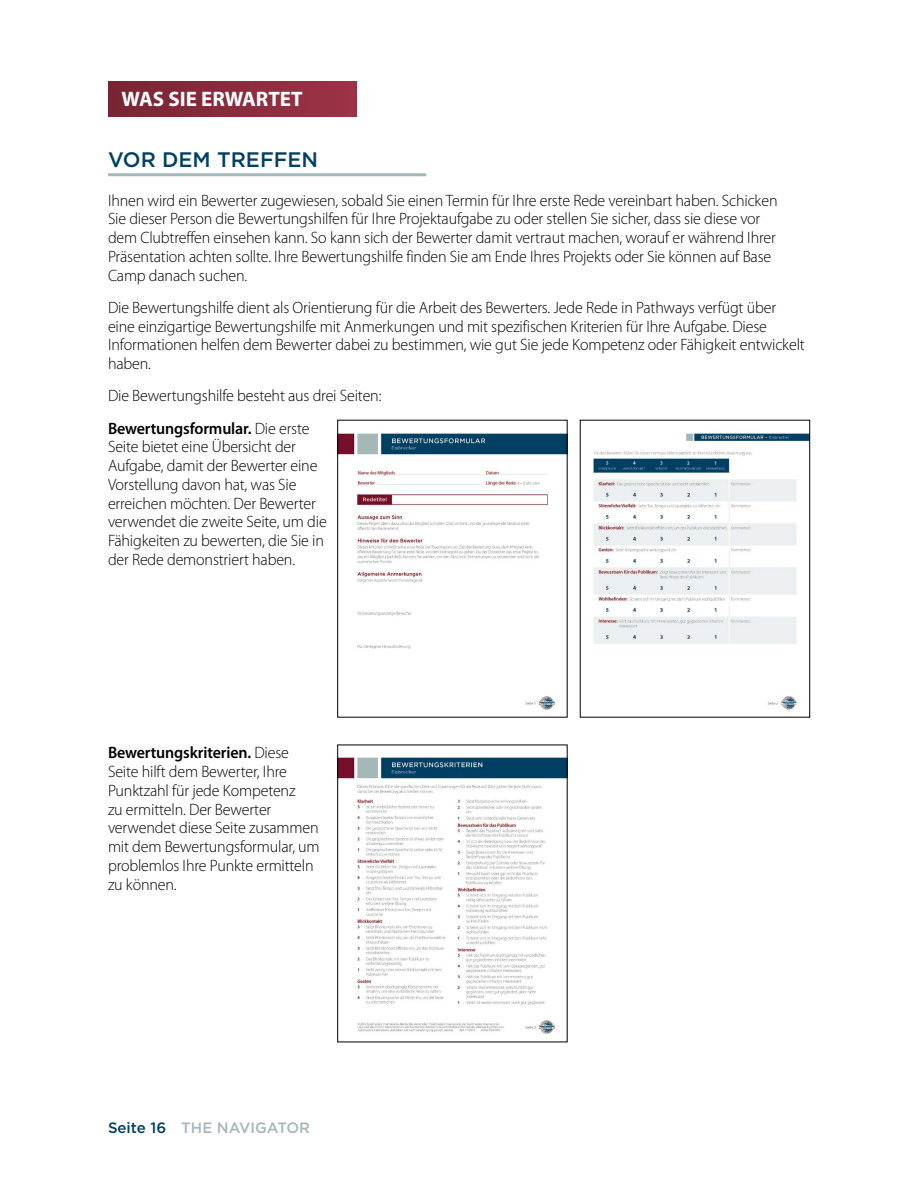
<style>
.page{position:relative;width:918px;height:1188px;background:#fff}
.page>*{position:absolute;margin:0;border:0;box-sizing:border-box;transform-origin:0 0}
.Burgandy_Bar_Subhead{font:700 21px "Myriad Pro";color:#fff}
.Blue_headers_-_right{font:500 21px "Gotham";color:#004062}
.Body{font:300 16.5px/18.8px "Myriad Pro";letter-spacing:-.01em;color:#000}
.t1{font:500 15px "Gotham";color:#a5b7ba}
.s1{font-weight:600}
.s2{color:#004062}
</style>
<div class="page">
<div style="left:108px;top:82px;width:249px;height:34px;background:linear-gradient(to right,#782434,#9c3346)"></div>
<hr style="left:108px;top:173px;width:318px;height:3px;background:#a5b7ba">
<img style="left:340px;top:433px;width:225px;height:277px">
<img style="left:593px;top:433px;width:215px;height:277px">
<img style="left:340px;top:757px;width:225px;height:277px">
<p class="Burgandy_Bar_Subhead" style="left:122px;top:87px;width:183px">WAS SIE ERWARTET</p>
<p class="Blue_headers_-_right" style="left:108px;top:145px;width:212px">VOR DEM TREFFEN</p>
<p class="Body" style="left:108px;top:191px;width:671px">Ihnen wird ein Bewerter zugewiesen, sobald Sie einen Termin für Ihre erste Rede vereinbart haben. Schicken Sie dieser Person die Bewertungshilfen für Ihre Projektaufgabe zu oder stellen Sie sicher, dass sie diese vor dem Clubtreffen einsehen kann. So kann sich der Bewerter damit vertraut machen, worauf er während Ihrer Präsentation achten sollte. Ihre Bewertungshilfe finden Sie am Ende Ihres Projekts oder Sie können auf Base Camp danach suchen.</p>
<p class="Body" style="left:108px;top:298px;width:698px">Die Bewertungshilfe dient als Orientierung für die Arbeit des Bewerters. Jede Rede in Pathways verfügt über eine einzigartige Bewertungshilfe mit Anmerkungen und mit spezifischen Kriterien für Ihre Aufgabe. Diese Informationen helfen dem Bewerter dabei zu bestimmen, wie gut Sie jede Kompetenz oder Fähigkeit entwickelt haben.</p>
<p class="Body" style="left:108px;top:387px;width:275px">Die Bewertungshilfe besteht aus drei Seiten:</p>
<p class="Body" style="left:108px;top:419px;width:220px"><span class="s1">Bewertungsformular.</span> Die erste<br>Seite bietet eine Übersicht der<br>Aufgabe, damit der Bewerter eine<br>Vorstellung davon hat, was Sie erreichen möchten. Der Bewerter verwendet die zweite Seite, um die<br>Fähigkeiten zu bewerten, die Sie in der Rede demonstriert haben.</p>
<p class="Body" style="left:108px;top:744px;width:213px"><span class="s1">Bewertungskriterien.</span> Diese<br>Seite hilft dem Bewerter, Ihre<br>Punktzahl für jede Kompetenz<br>zu ermitteln. Der Bewerter verwendet diese Seite zusammen mit dem Bewertungsformular, um problemlos Ihre Punkte ermitteln zu können.</p>
<p class="t1" style="left:108px;top:1118px;width:204px"><span class="s2">Seite 16</span> THE NAVIGATOR</p>
</div>
